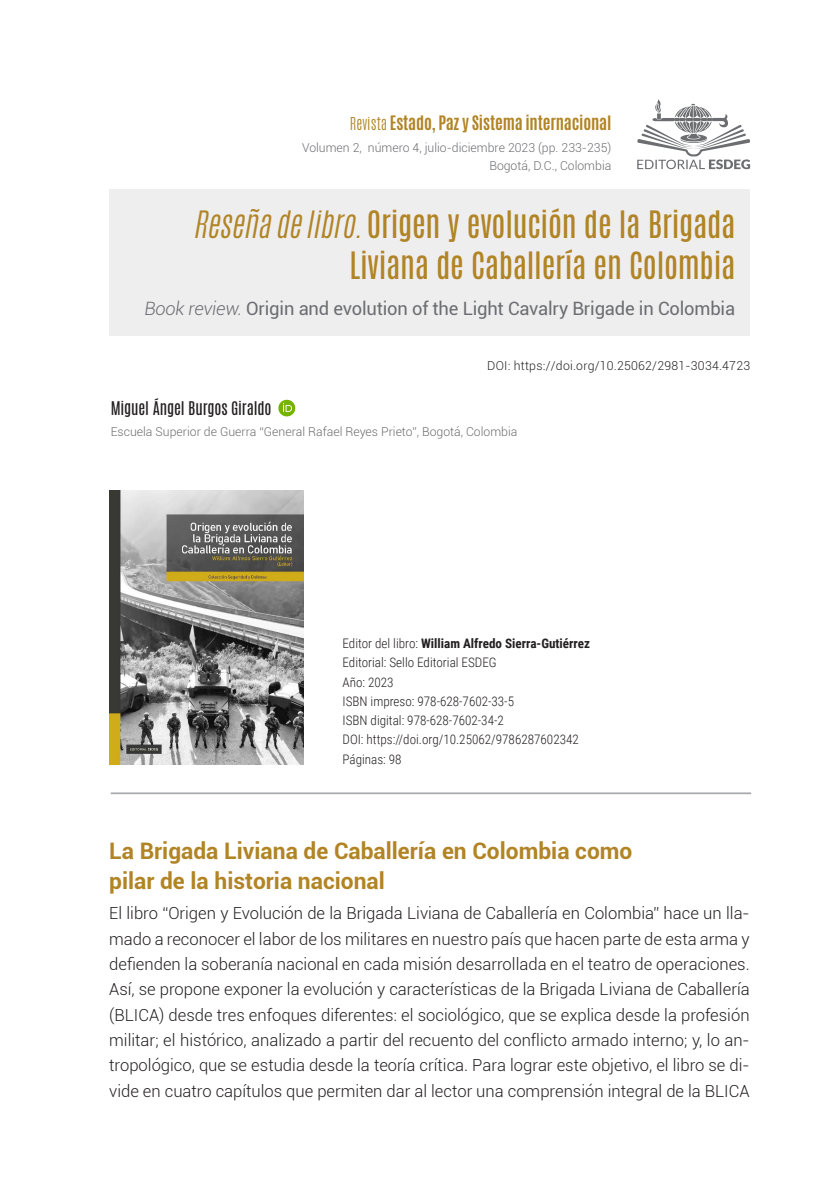
<style>
.page{position:relative;width:839px;height:1191px;background:#fff}
.page>*{position:absolute;margin:0;border:0;box-sizing:border-box;transform-origin:0 0}
.TITULO_ARTICULO{font:31.5px/40.2px "Antonio";letter-spacing:-.01em;color:#b18425;text-align:right}
.TITULOS_1_NIVEL{font:700 22.75px/29.8px "Roboto";color:#b18425}
.t1{font:18.38px "Roboto";letter-spacing:-.01em;color:#6c6d70}
.PRIMER_PARRAFO{font:300 16.62px/25.4px "Roboto";color:#231f20;text-align:justify}
.t2{font:700 16.62px "Antonio";letter-spacing:-.01em;color:#b18425}
.AUTOR{font:15.75px "Antonio";letter-spacing:-.01em;color:#231f20}
.PARRAFOS{font:300 13.12px "Roboto Condensed";color:#231f20}
.PARRAFOS-2{font:700 13.12px "Roboto Condensed";color:#231f20}
.AUTOR-2{font:300 12.25px "Roboto";color:#6c6d70}
.t3{font:300 12.25px "Roboto";letter-spacing:.02em;color:#231f20}
.s1{font-weight:300;font-size:14.88px}
.s2{font-weight:300;font-style:italic}
.s3{font-weight:300}
</style>
<div class="page">
<svg style="left:637px;top:99px;width:113px;height:71px"></svg>
<svg style="left:278px;top:399px;width:17px;height:17px"></svg>
<hr style="left:111px;top:792px;width:640px;height:2px;background:#a8a9ad">
<div style="left:109px;top:189px;width:640px;height:147px;background:#eeeeef"></div>
<img style="left:109px;top:490px;width:194px;height:274px">
<p class="t2" style="left:350px;top:110px;width:263px"><span class="s1">Revista</span> Estado, Paz y Sistema internacional</p>
<p class="AUTOR-2" style="left:302px;top:139px;width:311px">Volumen 2, número 4, julio-diciembre 2023 (pp. 233-235)</p>
<p class="AUTOR-2" style="left:489px;top:157px;width:123px">Bogotá, D.C., Colombia</p>
<p class="TITULO_ARTICULO" style="left:193px;top:205px;width:544px"><span class="s2">Reseñadelibro.</span>Origen y evolución de la Brigada<br>Liviana de Caballería en Colombia</p>
<p class="t1" style="left:144px;top:295px;width:592px"><span class="s2">Book review.</span> Origin and evolution of the Light Cavalry Brigade in Colombia</p>
<p class="t3" style="left:487px;top:357px;width:264px">DOI: https://doi.org/10.25062/2981-3034.4723</p>
<p class="AUTOR" style="left:111px;top:397px;width:162px">Miguel Ángel Burgos Giraldo</p>
<p class="AUTOR-2" style="left:111px;top:423px;width:408px">Escuela Superior de Guerra “General Rafael Reyes Prieto”, Bogotá, Colombia</p>
<p class="PARRAFOS-2" style="left:342px;top:634px;width:249px"><span class="s3">Editor del libro:</span> William Alfredo Sierra-Gutiérrez</p>
<p class="PARRAFOS" style="left:342px;top:653px;width:156px">Editorial: Sello Editorial ESDEG</p>
<p class="PARRAFOS" style="left:342px;top:672px;width:53px">Año: 2023</p>
<p class="PARRAFOS" style="left:342px;top:692px;width:173px">ISBN impreso: 978-628-7602-33-5</p>
<p class="PARRAFOS" style="left:342px;top:711px;width:163px">ISBN digital: 978-628-7602-34-2</p>
<p class="PARRAFOS" style="left:342px;top:730px;width:238px">DOI: https://doi.org/10.25062/9786287602342</p>
<p class="PARRAFOS" style="left:342px;top:749px;width:61px">Páginas: 98</p>
<p class="TITULOS_1_NIVEL" style="left:109px;top:835px;width:524px">La Brigada Liviana de Caballería en Colombia como pilar de la historia nacional</p>
<p class="PRIMER_PARRAFO" style="left:109px;top:900px;width:641px">El libro “Origen y Evolución de la Brigada Liviana de Caballería en Colombia” hace un lla&shy;mado a reconocer el labor de los militares en nuestro país que hacen parte de esta arma y defienden la soberanía nacional en cada misión desarrollada en el teatro de operaciones.<br>Así, se propone exponer la evolución y características de la Brigada Liviana de Caballería (BLICA) desde tres enfoques diferentes: el sociológico, que se explica desde la profesión militar; el histórico, analizado a partir del recuento del conflicto armado interno; y, lo an&shy;tropológico, que se estudia desde la teoría crítica. Para lograr este objetivo, el libro se di&shy;vide en cuatro capítulos que permiten dar al lector una comprensión integral de la BLICA</p>
</div>
